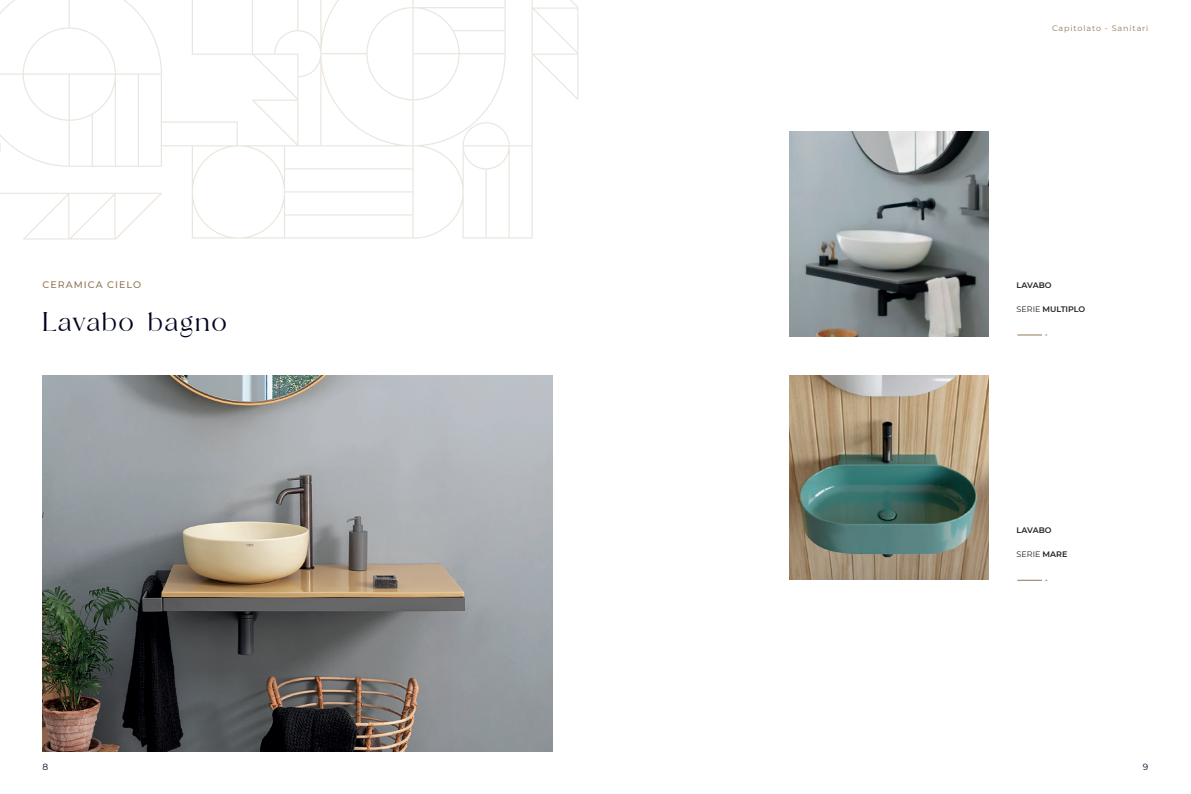
<style>
.page{position:relative;width:1191px;height:794px;background:#fff}
.page>*{position:absolute;margin:0;border:0;box-sizing:border-box;transform-origin:0 0}
.t1{font:30px "Vigosamine";letter-spacing:.07em;color:#000420}
.t2{font:500 9.5px "Montserrat";letter-spacing:.11em;color:#917757}
.t3{font:9px "Montserrat";color:#000420}
.t4{font:600 8px "Montserrat";color:#231f20}
.t5{font:8px "Montserrat";letter-spacing:.11em;color:#917757}
.t6{font:8px "Montserrat";color:#231f20}
.s1{font-weight:400}
.s2{font-weight:600}
</style>
<div class="page">
<img style="left:789px;top:132px;width:199px;height:204px">
<img style="left:43px;top:376px;width:510px;height:375px">
<img style="left:789px;top:376px;width:199px;height:204px">
<svg style="left:1017px;top:334px;width:29px;height:1px"></svg>
<svg style="left:1017px;top:580px;width:29px;height:1px"></svg>
<svg style="left:0;top:0;width:578px;height:239px"></svg>
<p class="t5" style="left:1052px;top:23px;width:98px">Capitolato - Sanitari</p>
<p class="t2" style="left:43px;top:278px;width:100px">CERAMICA CIELO</p>
<p class="t4" style="left:1016px;top:280px;width:36px">LAVABO</p>
<p class="t4" style="left:1016px;top:304px;width:70px"><span class="s1">SERIE</span> MULTIPLO</p>
<h1 class="t1" style="left:43px;top:307px;width:186px">Lavabo bagno</h1>
<p class="t4" style="left:1016px;top:525px;width:36px">LAVABO</p>
<p class="t6" style="left:1016px;top:549px;width:52px">SERIE <span class="s2">MARE</span></p>
<p class="t3" style="left:43px;top:760px;width:7px">8</p>
<p class="t3" style="left:1143px;top:760px;width:7px">9</p>
</div>
